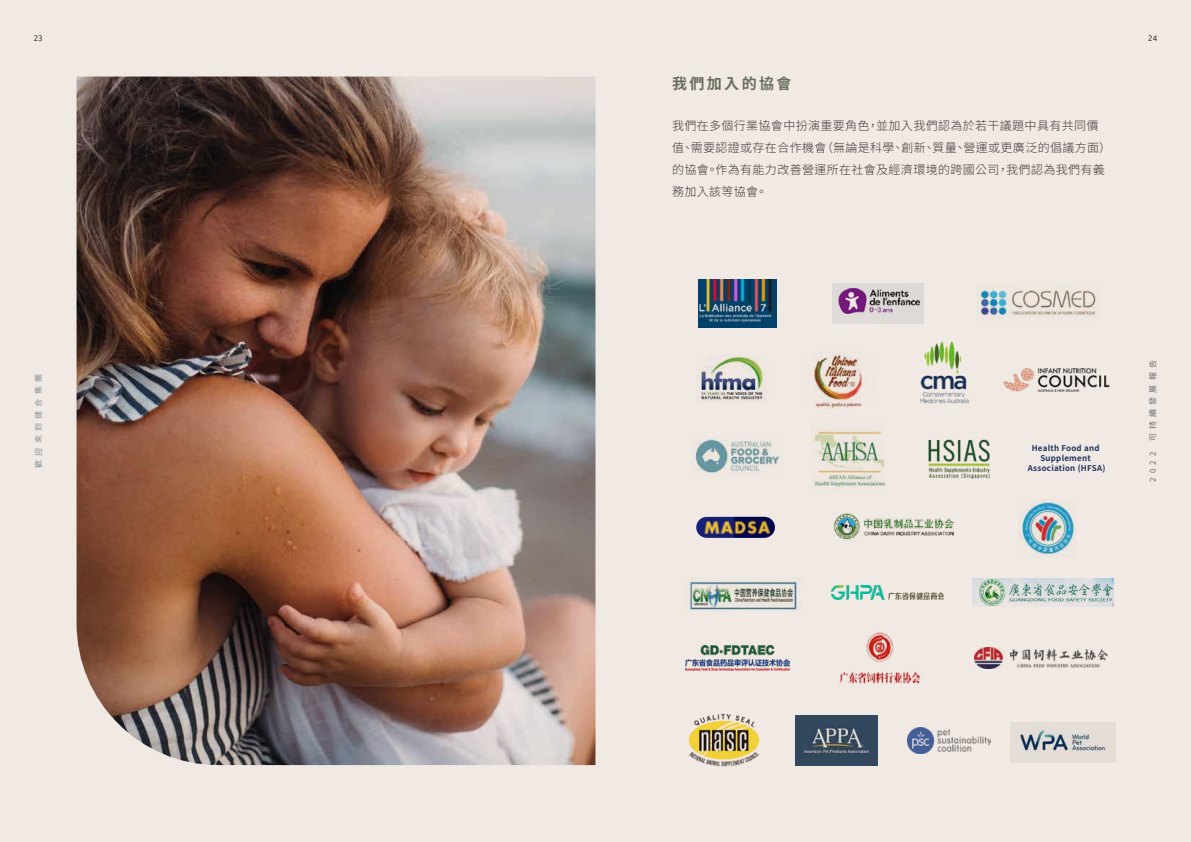
<style>
.page{position:relative;width:1191px;height:842px;background:#fff}
.page>*{position:absolute;margin:0;border:0;box-sizing:border-box;transform-origin:0 0}
.t1{font:700 15px "Noto Sans CJ Ktc";letter-spacing:.16em;color:#707a6b}
.t2{font:300 12px/22px "Noto Sans CJ Ktc";letter-spacing:.03em;color:#414042}
.t3{font:700 8px/10.1px "Noto Sans CJ Ktc";letter-spacing:.03em;color:#1f386b;text-align:center}
.t4{font:8px "Noto Sans CJ Ktc";letter-spacing:.525em;color:#6d6e71}
.t5{font:8px "Noto Sans CJ Ktc";letter-spacing:.525em;color:#7f919d}
.t6{font:300 8px "Ubuntu";color:#000}
</style>
<div class="page">
<img style="left:0;top:0;width:1191px;height:842px">
<p class="t6" style="left:34px;top:34px;width:11px">23</p>
<p class="t6" style="left:1148px;top:34px;width:11px">24</p>
<p class="t5" style="left:34px;top:468px;width:95px;rotate:-90deg">歡迎來到健合集團</p>
<p class="t1" style="left:672px;top:75px;width:121px">我們加入的協會</p>
<p class="t2" style="left:672px;top:115px;width:440px">我們在多個行業協會中扮演重要角色，並加入我們認為於若干議題中具有共同價值、需要認證或存在合作機會（無論是科學、創新、質量、營運或更廣泛的倡議方面）的協會。作為有能力改善營運所在社會及經濟環境的跨國公司，我們認為我們有義務加入該等協會。</p>
<p class="t3" style="left:1027px;top:443px;width:79px">Health Food and<br>Supplement<br>Association (HFSA)</p>
<p class="t4" style="left:1148px;top:441px;width:83px;rotate:-90deg">可持續發展報告</p>
<p class="t4" style="left:1148px;top:482px;width:32px;rotate:-90deg">2022</p>
</div>
